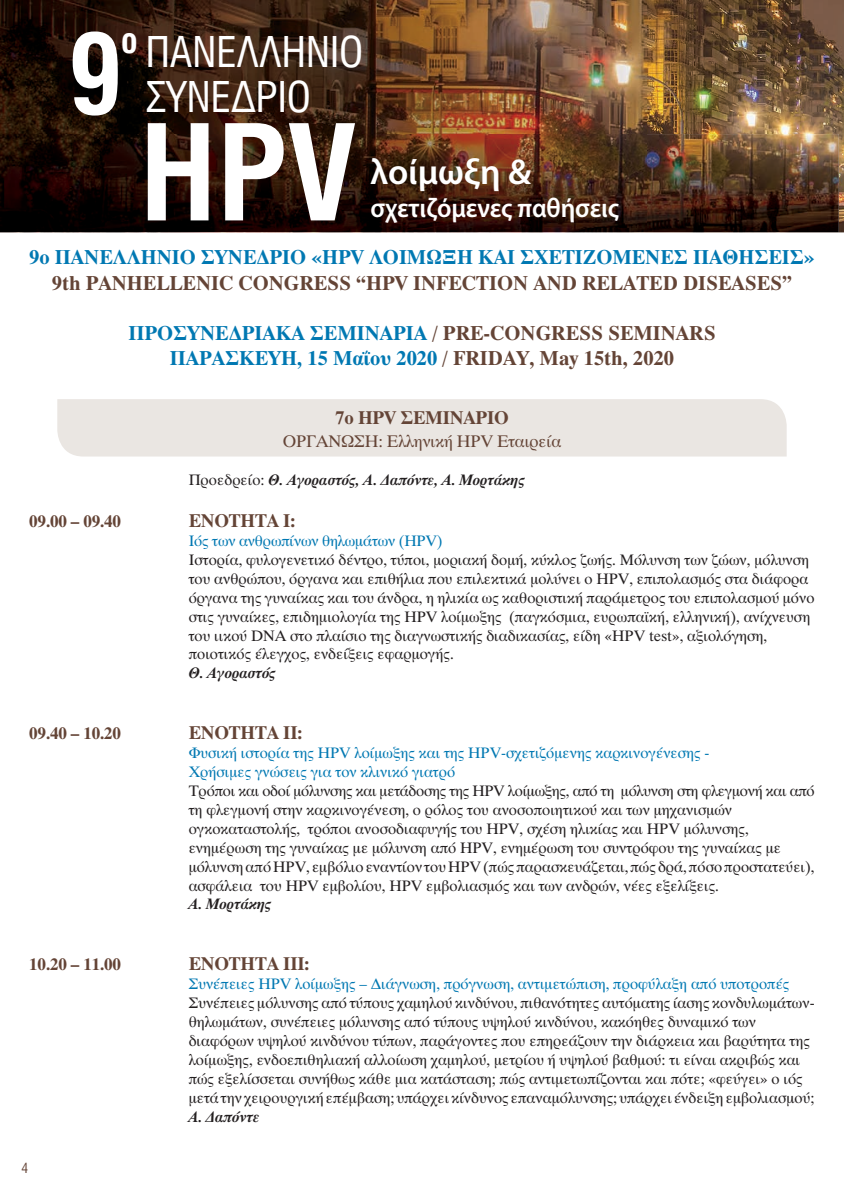
<style>
.page{position:relative;width:844px;height:1191px;background:#fff}
.page>*{position:absolute;margin:0;border:0;box-sizing:border-box;transform-origin:0 0}
.t1{font:133.35px "UB Helvetica Cond Bold";color:#fff}
.t2{font:112.7px "UB Helvetica Cond Bold";color:#fff}
.t3{font:42.52px/45.1px "UB Helvetica Cond";color:#fff}
.t4{font:600 35.88px "Myriad Pro";color:#fff}
.t5{font:35.7px "UB Helvetica Cond Bold";color:#fff}
.t6{font:600 26.95px "Myriad Pro";letter-spacing:-.005em;color:#fff;scale:.95 1}
.t7{font:21px/25.2px "UB Times Bold";color:#0078b2;text-align:center}
.t8{font:21px "UB Times Bold";color:#644436}
.t9{font:19.25px "UB Times Bold";letter-spacing:-.01em;color:#644436}
.t10{font:17.5px "UB Times Bold";letter-spacing:-.01em;color:#644436}
.t11{font:17.5px "UB Times";letter-spacing:-.01em;color:#644436}
.t12{font:15.75px/18.9px "UB Times";color:#231f20}
.t13{font:15.75px/18.9px "UB Times";color:#0078b2}
.t14{font:italic 15.75px "UB Times Bold";color:#231f20}
.t15{font:14px "UB Helvetica Cond";color:#644436}
.s1{color:#644436}
.s2{font-family:"UB Times";font-style:normal}
</style>
<div class="page">
<img style="left:646px;top:0;width:197px;height:232px">
<img style="left:0;top:0;width:646px;height:134px">
<img style="left:0;top:134px;width:838px;height:98px">
<div style="left:57px;top:399px;width:729px;height:57px;background:#eae6e2"></div>
<h2 class="t2" style="left:68px;top:10px;width:56px">9</h2>
<h3 class="t5" style="left:121px;top:20px;width:18px">ο</h3>
<h3 class="t3" style="left:146px;top:30px;width:219px">ΠΑΝΕΛΛΗΝΙΟ<br>ΣΥΝΕΔΡΙΟ</h3>
<h1 class="t1" style="left:139px;top:97px;width:220px">HPV</h1>
<h3 class="t4" style="left:370px;top:149px;width:163px">λοίμωξη &amp;</h3>
<h3 class="t6" style="left:370px;top:190px;width:263px">σχετιζόμενες παθήσεις</h3>
<h3 class="t7" style="left:29px;top:245px;width:786px">9ο ΠΑΝΕΛΛΗΝΙΟ ΣΥΝΕΔΡΙΟ «ΗPV ΛΟΙΜΩΞΗ ΚΑΙ ΣΧΕΤΙΖΟΜΕΝΕΣ ΠΑΘΗΣΕΙΣ»</h3>
<h3 class="t8" style="left:52px;top:270px;width:741px">9th PANHELLENIC CONGRESS “HPV INFECTION AND RELATED DISEASES”</h3>
<h3 class="t7" style="left:128px;top:320px;width:588px">ΠΡΟΣΥΝΕΔΡΙΑΚΑ ΣΕΜΙΝΑΡΙΑ <span class="s1">/ PRE-CONGRESS SEMINARS<br></span>ΠΑΡΑΣΚΕΥΗ, 15 Μαΐου 2020 <span class="s1">/ FRIDAY, May 15th, 2020</span></h3>
<p class="t9" style="left:335px;top:407px;width:175px">7o HPV ΣΕΜΙΝΑΡΙΟ</p>
<p class="t11" style="left:282px;top:431px;width:280px">ΟΡΓΑΝΩΣΗ: Ελληνική HPV Εταιρεία</p>
<p class="t14" style="left:189px;top:471px;width:338px"><span class="s2">Προεδρείο:</span> Θ. Αγοραστός, Α. Δαπόντε, Α. Μορτάκης</p>
<p class="t10" style="left:29px;top:511px;width:93px">09.00 – 09.40</p>
<p class="t9" style="left:189px;top:510px;width:108px">ENOTHTA I:</p>
<p class="t13" style="left:189px;top:531px;width:255px">Ιός των ανθρωπίνων θηλωμάτων (ΗPV)</p>
<p class="t12" style="left:189px;top:550px;width:627px">Ιστορία, φυλογενετικό δέντρο, τύποι, μοριακή δομή, κύκλος ζωής. Μόλυνση των ζώων, μόλυνση του ανθρώπου, όργανα και επιθήλια που επιλεκτικά μολύνει ο HPV, επιπολασμός στα διάφορα όργανα της γυναίκας και του άνδρα, η ηλικία ως καθοριστική παράμετρος του επιπολασμού μόνο στις γυναίκες, επιδημιολογία της HPV λοίμωξης (παγκόσμια, ευρωπαϊκή, ελληνική), ανίχνευση του ιικού DNA στο πλαίσιο της διαγνωστικής διαδικασίας, είδη «HPV test», αξιολόγηση, ποιοτικός έλεγχος, ενδείξεις εφαρμογής.</p>
<p class="t14" style="left:189px;top:664px;width:89px">Θ. Αγοραστός</p>
<p class="t10" style="left:29px;top:723px;width:93px">09.40 – 10.20</p>
<p class="t9" style="left:189px;top:722px;width:115px">ENOTHTA ΙI:</p>
<p class="t13" style="left:189px;top:743px;width:522px">Φυσική ιστορία της HPV λοίμωξης και της HPV-σχετιζόμενης καρκινογένεσης -<br>Χρήσιμες γνώσεις για τον κλινικό γιατρό</p>
<p class="t12" style="left:189px;top:781px;width:627px">Τρόποι και οδοί μόλυνσης και μετάδοσης της HPV λοίμωξης, από τη μόλυνση στη φλεγμονή και από τη φλεγμονή στην καρκινογένεση, ο ρόλος του ανοσοποιητικού και των μηχανισμών ογκοκαταστολής, τρόποι ανοσοδιαφυγής του HPV, σχέση ηλικίας και HPV μόλυνσης, ενημέρωση της γυναίκας με μόλυνση από HPV, ενημέρωση του συντρόφου της γυναίκας με μόλυνση από HPV, εμβόλιο εναντίον του HPV (πώς παρασκευάζεται, πώς δρά, πόσο προστατεύει), ασφάλεια του HPV εμβολίου, HPV εμβολιασμός και των ανδρών, νέες εξελίξεις.</p>
<p class="t14" style="left:189px;top:895px;width:84px">Α. Μορτάκης</p>
<p class="t10" style="left:29px;top:954px;width:93px">10.20 – 11.00</p>
<p class="t9" style="left:189px;top:953px;width:122px">ENOTHTA III:</p>
<p class="t13" style="left:189px;top:974px;width:602px">Συνέπειες HPV λοίμωξης – Διάγνωση, πρόγνωση, αντιμετώπιση, προφύλαξη από υποτροπές</p>
<p class="t12" style="left:189px;top:993px;width:627px">Συνέπειες μόλυνσης από τύπους χαμηλού κινδύνου, πιθανότητες αυτόματης ίασης κονδυλωμάτων&shy;θηλωμάτων, συνέπειες μόλυνσης από τύπους υψηλού κινδύνου, κακόηθες δυναμικό των διαφόρων υψηλού κινδύνου τύπων, παράγοντες που επηρεάζουν την διάρκεια και βαρύτητα της λοίμωξης, ενδοεπιθηλιακή αλλοίωση χαμηλού, μετρίου ή υψηλού βαθμού: τι είναι ακριβώς και πώς εξελίσσεται συνήθως κάθε μια κατάσταση; πώς αντιμετωπίζονται και πότε; «φεύγει» ο ιός μετά την χειρουργική επέμβαση; υπάρχει κίνδυνος επαναμόλυνσης; υπάρχει ένδειξη εμβολιασμού;</p>
<p class="t14" style="left:189px;top:1107px;width:72px">Α. Δαπόντε</p>
<p class="t15" style="left:21px;top:1160px;width:8px">4</p>
</div>
